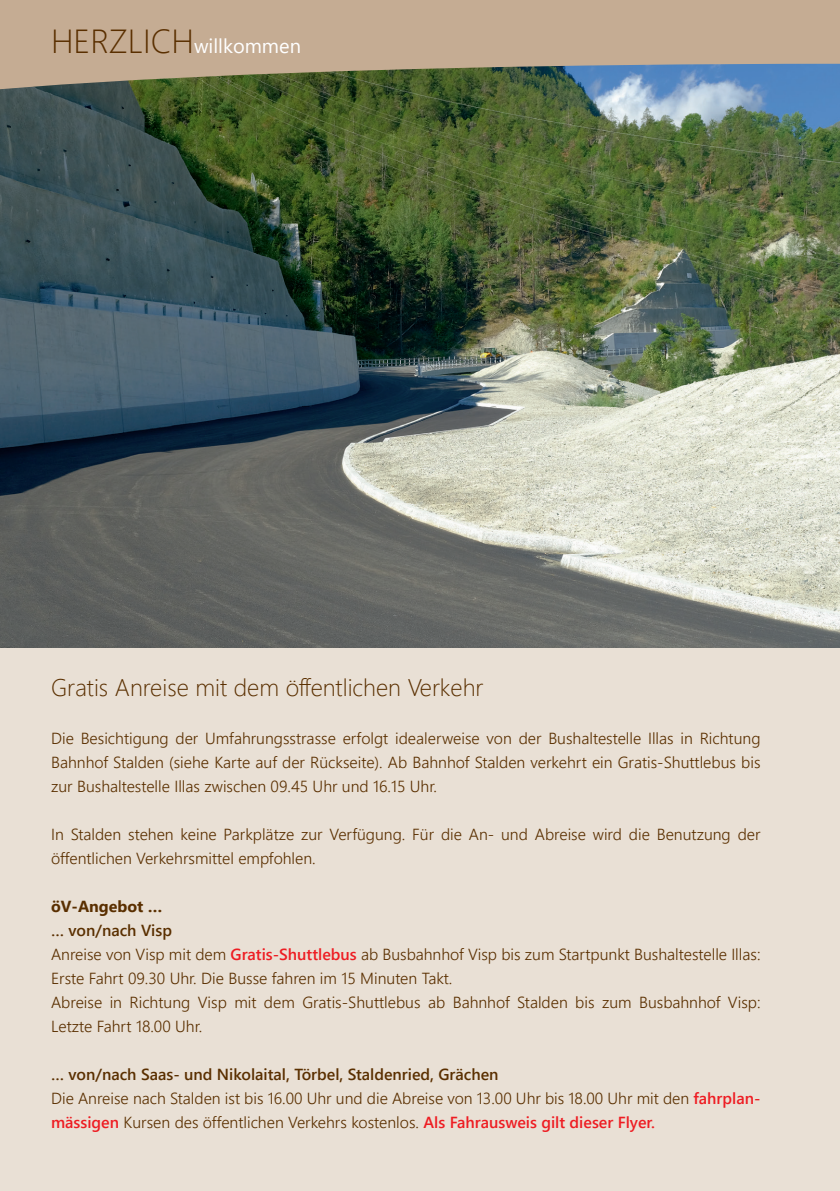
<style>
.page{position:relative;width:840px;height:1191px;background:#fff}
.page>*{position:absolute;margin:0;border:0;box-sizing:border-box;transform-origin:0 0}
.t1{font:300 24px "Segoe UI";color:#5a2f00}
.t2{font:20px "Segoe UI";color:#fff}
.t3{font:300 16px/24px "Segoe UI";color:#5a2f00}
.t4{font:600 16px "Segoe UI";color:#5a2f00}
.t5{font:700 16px "Segoe UI";color:#5a2f00}
.s1{font-weight:300;font-size:33.4px;color:#5a2f00}
.s2{font-weight:600;color:#ee1d23}
</style>
<div class="page">
<img style="left:0;top:91px;width:839px;height:557px">
<div style="left:0;top:648px;width:839px;height:543px;background:#e9e0d5"></div>
<svg style="left:0;top:0;width:839px;height:91px;background:#ab9e8b"></svg>
<p class="t2" style="left:51px;top:27px;width:251px"><span class="s1">HERZLICH</span>willkommen</p>
<p class="t1" style="left:51px;top:665px;width:434px">Gratis Anreise mit dem öffentlichen Verkehr</p>
<p class="t3" style="left:51px;top:725px;width:710px;text-align:justify">Die Besichtigung der Umfahrungsstrasse erfolgt idealerweise von der Bushaltestelle Illas in Richtung Bahnhof Stalden (siehe Karte auf der Rückseite). Ab Bahnhof Stalden verkehrt ein Gratis-Shuttlebus bis zur Bushaltestelle Illas zwischen 09.45 Uhr und 16.15 Uhr.</p>
<p class="t3" style="left:51px;top:821px;width:710px">In Stalden stehen keine Parkplätze zur Verfügung. Für die An- und Abreise wird die Benutzung der öffentlichen Verkehrsmittel empfohlen.</p>
<p class="t5" style="left:51px;top:891px;width:113px">öV-Angebot …</p>
<p class="t4" style="left:51px;top:915px;width:122px">… von/nach Visp</p>
<p class="t3" style="left:51px;top:941px;width:710px">Anreise von Visp mit dem <span class="s2">Gratis-Shuttlebus</span> ab Busbahnhof Visp bis zum Startpunkt Bushaltestelle Illas:<br>Erste Fahrt 09.30 Uhr. Die Busse fahren im 15 Minuten Takt.</p>
<p class="t3" style="left:51px;top:989px;width:710px">Abreise in Richtung Visp mit dem Gratis-Shuttlebus ab Bahnhof Stalden bis zum Busbahnhof Visp:<br>Letzte Fahrt 18.00 Uhr.</p>
<p class="t4" style="left:51px;top:1059px;width:449px">… von/nach Saas- und Nikolaital, Törbel, Staldenried, Grächen</p>
<p class="t3" style="left:51px;top:1085px;width:710px">Die Anreise nach Stalden ist bis 16.00 Uhr und die Abreise von 13.00 Uhr bis 18.00 Uhr mit den <span class="s2">fahrplan&shy;mässigen</span> Kursen des öffentlichen Verkehrs kostenlos. <span class="s2">Als Fahrausweis gilt dieser Flyer.</span></p>
</div>
